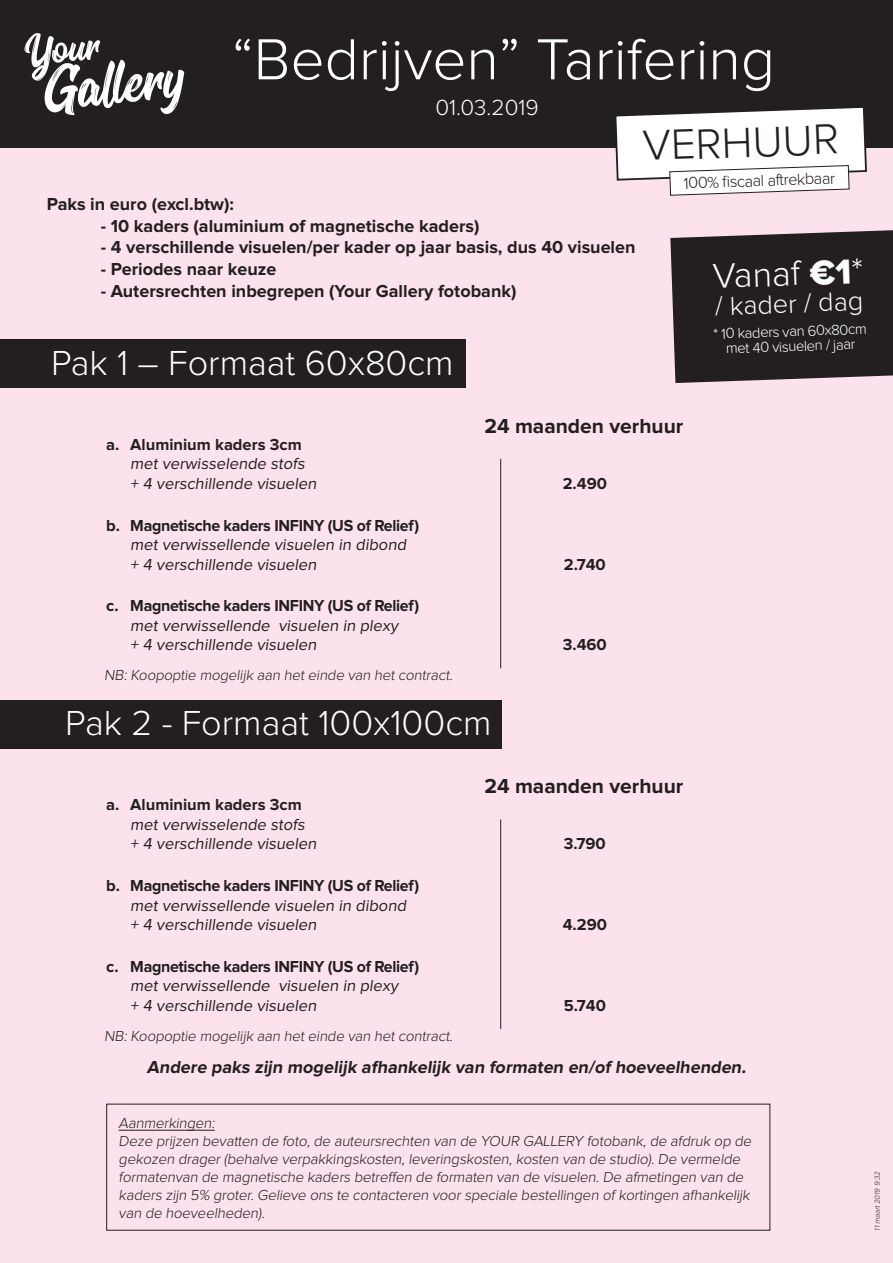
<style>
.page{position:relative;width:893px;height:1263px;background:#fbe2ed}
.page>*{position:absolute;margin:0;border:0;box-sizing:border-box;transform-origin:0 0}
.t1{font:300 60px "Proxima Nova";color:#fff}
.t2{font:300 43.95px "Proxima Nova";color:#231f20}
.t3{font:300 36px "Proxima Nova";color:#fff}
.t4{font:300 27px "Proxima Nova";color:#fff}
.t5{font:300 22.65px "Proxima Nova";color:#fff}
.t6{font:700 21px "Proxima Nova";color:#231f20}
.t7{font:700 18px "Proxima Nova";color:#231f20}
.t8{font:16.5px/19.5px "Proxima Nova";color:#231f20}
.t9{font:700 16.5px "Proxima Nova";letter-spacing:-.02em;color:#231f20}
.t10{font:700 16.5px "Proxima Nova";color:#231f20}
.t11{font:300 16.5px "Proxima Nova";color:#231f20}
.t12{font:300 15px/18px "Proxima Nova";letter-spacing:-.01em;color:#231f20}
.t13{font:300 15px/15px "Proxima Nova";color:#fff;text-align:center}
.t14{font:300 7.5px "Proxima Nova";color:#231f20}
.s1{font-family:"Proxima Nova Extrabld";font-weight:400}
</style>
<div class="page">
<div style="left:0;top:0;width:893px;height:148px;background:#231f20"></div>
<hr style="left:500px;top:459px;width:1px;height:209px;background:#231f20">
<div style="left:0;top:340px;width:465px;height:48px;background:#231f20"></div>
<hr style="left:500px;top:819px;width:1px;height:210px;background:#231f20">
<div style="left:0;top:700px;width:502px;height:49px;background:#231f20"></div>
<hr style="left:119px;top:1130px;width:96px;height:1px;background:#231f20">
<svg style="left:24px;top:33px;width:160px;height:82px"></svg>
<svg style="left:615px;top:107px;width:252px;height:89px;background:#e9e7e8"></svg>
<svg style="left:670px;top:230px;width:223px;height:153px;background:#302b2c"></svg>
<h1 class="t1" style="left:232px;top:32px;width:544px">“Bedrijven” Tarifering</h1>
<h3 class="t5" style="left:435px;top:97px;width:105px">01.03.2019</h3>
<p class="t7" style="left:47px;top:196px;width:189px">Paks in euro (excl.btw):</p>
<p class="t7" style="left:101px;top:217px;width:380px">- 10 kaders (aluminium of magnetische kaders)</p>
<p class="t7" style="left:101px;top:239px;width:536px">- 4 verschillende visuelen/per kader op jaar basis, dus 40 visuelen</p>
<p class="t7" style="left:101px;top:261px;width:177px">- Periodes naar keuze</p>
<p class="t7" style="left:101px;top:282px;width:417px">- Autersrechten inbegrepen (Your Gallery fotobank)</p>
<h3 class="t3" style="left:51px;top:346px;width:404px">Pak 1 – Formaat 60x80cm</h3>
<h2 class="t2" style="left:642px;top:126px;width:198px;rotate:-2deg">VERHUUR</h2>
<p class="t11" style="left:683px;top:176px;width:153px;rotate:-2deg">100% fi scaal aftrekbaar</p>
<h3 class="t3" style="left:712px;top:260px;width:152px;rotate:-2deg">Vanaf <span class="s1">€1</span>*</h3>
<h3 class="t4" style="left:715px;top:294px;width:150px;rotate:-2deg">/ kader / dag</h3>
<p class="t13" style="left:713px;top:327px;width:155px;rotate:-2deg">* 10 kaders van 60x80cm met 40 visuelen / jaar</p>
<p class="t10" style="left:106px;top:437px;width:197px">a. Aluminium kaders 3cm</p>
<p class="t8" style="left:130px;top:455px;width:190px">met verwisselende stofs + 4 verschillende visuelen</p>
<p class="t9" style="left:106px;top:517px;width:314px">b. Magnetische kaders INFINY (US of Relief)</p>
<p class="t8" style="left:130px;top:535px;width:280px">met verwissellende visuelen in dibond + 4 verschillende visuelen</p>
<p class="t9" style="left:106px;top:598px;width:314px">c. Magnetische kaders INFINY (US of Relief)</p>
<p class="t8" style="left:130px;top:616px;width:270px">met verwissellende visuelen in plexy + 4 verschillende visuelen</p>
<p class="t12" style="left:104px;top:667px;width:352px">NB: Koopoptie mogelijk aan het einde van het contract.</p>
<h3 class="t6" style="left:484px;top:416px;width:200px">24 maanden verhuur</h3>
<p class="t9" style="left:563px;top:476px;width:46px">2.490</p>
<p class="t9" style="left:564px;top:556px;width:44px">2.740</p>
<p class="t9" style="left:563px;top:637px;width:46px">3.460</p>
<h3 class="t3" style="left:65px;top:707px;width:428px">Pak 2 - Formaat 100x100cm</h3>
<p class="t10" style="left:106px;top:797px;width:197px">a. Aluminium kaders 3cm</p>
<p class="t8" style="left:130px;top:815px;width:190px">met verwisselende stofs + 4 verschillende visuelen</p>
<p class="t9" style="left:106px;top:878px;width:314px">b. Magnetische kaders INFINY (US of Relief)</p>
<p class="t8" style="left:130px;top:896px;width:280px">met verwissellende visuelen in dibond + 4 verschillende visuelen</p>
<p class="t9" style="left:106px;top:959px;width:314px">c. Magnetische kaders INFINY (US of Relief)</p>
<p class="t8" style="left:130px;top:977px;width:270px">met verwissellende visuelen in plexy + 4 verschillende visuelen</p>
<p class="t12" style="left:104px;top:1027px;width:352px">NB: Koopoptie mogelijk aan het einde van het contract.</p>
<h3 class="t6" style="left:484px;top:776px;width:200px">24 maanden verhuur</h3>
<p class="t9" style="left:564px;top:836px;width:43px">3.790</p>
<p class="t9" style="left:563px;top:917px;width:46px">4.290</p>
<p class="t9" style="left:564px;top:998px;width:44px">5.740</p>
<p class="t7" style="left:147px;top:1059px;width:603px">Andere paks zijn mogelijk afhankelijk van formaten en/of hoeveelhenden.</p>
<p class="t12" style="left:119px;top:1115px;width:636px">Aanmerkingen:<br>Deze prijzen bevatten de foto, de auteursrechten van de YOUR GALLERY fotobank, de afdruk op de gekozen drager (behalve verpakkingskosten, leveringskosten, kosten van de studio). De vermelde formatenvan de magnetische kaders betreffen de formaten van de visuelen. De afmetingen van de kaders zijn 5% groter. Gelieve ons te contacteren voor speciale bestellingen of kortingen afhankelijk van de hoeveelheden).</p>
<p class="t14" style="left:874px;top:1230px;width:61px;rotate:-90deg">11 maart 2019 9:32</p>
</div>
